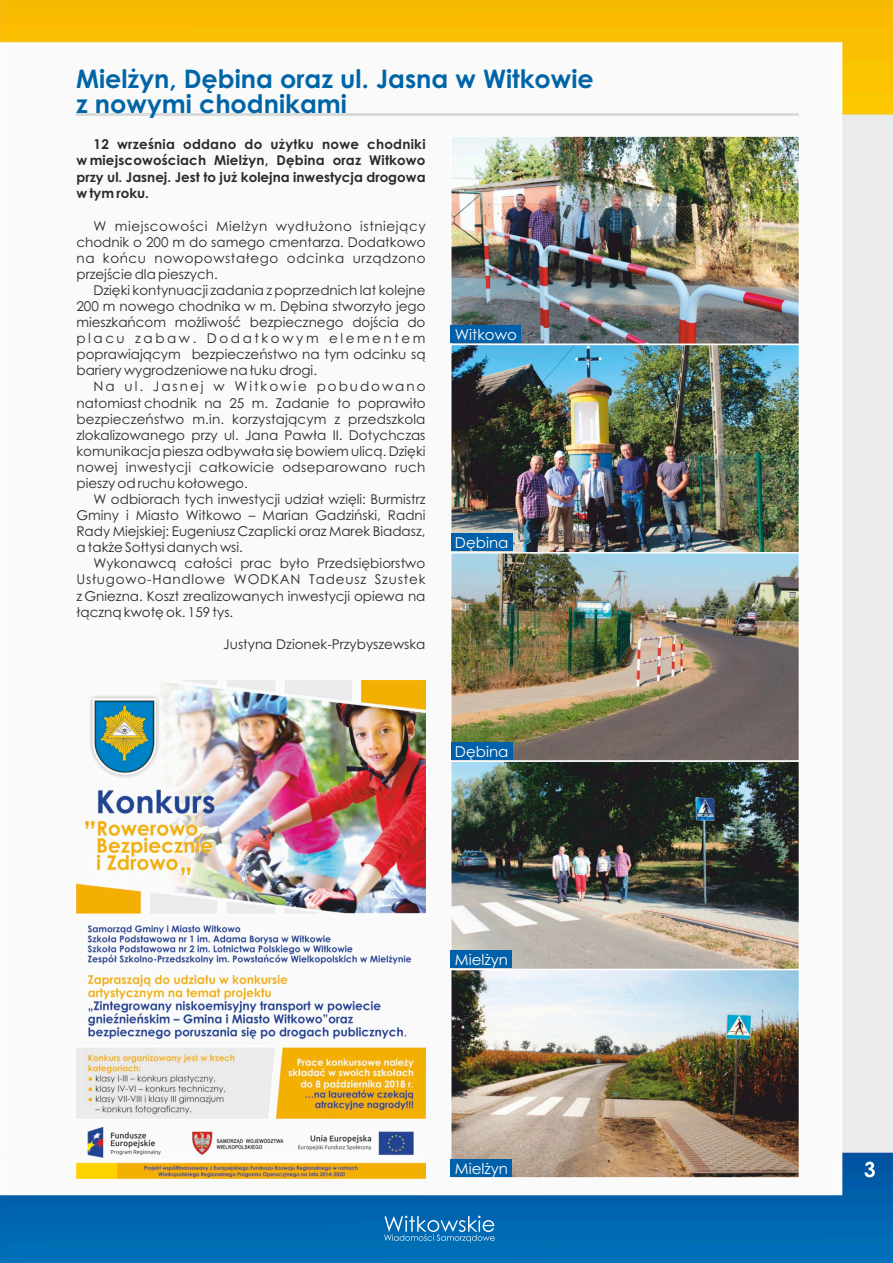
<style>
.page{position:relative;width:893px;height:1263px;background:#fff}
.page>*{position:absolute;margin:0;border:0;box-sizing:border-box;transform-origin:0 0}
.t1{font:700 25.5px/24.8px "Century Gothic";color:#0065a7}
.t2{font:15px "Century Gothic";color:#fefefe}
.t3{font:13.5px/16px "Century Gothic";color:#2a2a29;text-align:justify}
.t4{font:700 13.5px/16.4px "Century Gothic";color:#2a2a29;text-align:justify}
</style>
<div class="page">
<img style="left:0;top:0;width:893px;height:1263px">
<svg style="left:864px;top:1161px;width:11px;height:16px"></svg>
<svg style="left:384px;top:1216px;width:111px;height:26px;background:#3386c1"></svg>
<hr style="left:77px;top:113px;width:722px;height:3px;background:#d9dada">
<img style="left:453px;top:138px;width:344px;height:1038px">
<div style="left:450px;top:135px;width:350px;height:210px;border:2px solid #fefefe"></div>
<div style="left:450px;top:344px;width:350px;height:210px;border:2px solid #fefefe"></div>
<div style="left:450px;top:552px;width:350px;height:210px;border:2px solid #fefefe"></div>
<div style="left:450px;top:760px;width:350px;height:210px;border:2px solid #fefefe"></div>
<div style="left:450px;top:969px;width:350px;height:210px;border:2px solid #fefefe"></div>
<div style="left:451px;top:1159px;width:61px;height:18px;background:#0060aa"></div>
<div style="left:451px;top:950px;width:61px;height:18px;background:#0060aa"></div>
<div style="left:451px;top:742px;width:62px;height:18px;background:#0060aa"></div>
<div style="left:451px;top:533px;width:62px;height:18px;background:#0060aa"></div>
<div style="left:451px;top:325px;width:70px;height:18px;background:#0060aa"></div>
<img style="left:76px;top:680px;width:349px;height:498px">
<h1 class="t1" style="left:76px;top:69px;width:519px">Mielżyn, Dębina oraz ul. Jasna w Witkowie z nowymi chodnikami</h1>
<p class="t4" style="left:77px;top:137px;width:351px;text-indent:17px">12 września oddano do użytku nowe chodniki w miejscowościach Mielżyn, Dębina oraz Witkowo przy ul. Jasnej. Jest to już kolejna inwestycja drogowa w tym roku.</p>
<p class="t3" style="left:76px;top:219px;width:351px;text-indent:17px">W miejscowości Mielżyn wydłużono istniejący chodnik o 200 m do samego cmentarza. Dodatkowo na końcu nowopowstałego odcinka urządzono przejście dla pieszych.</p>
<p class="t3" style="left:76px;top:283px;width:351px;text-indent:17px">Dzięki kontynuacji zadania z poprzednich lat kolejne 200 m nowego chodnika w m. Dębina stworzyło jego mieszkańcom możliwość bezpiecznego dojścia do placu zabaw. Dodatkowym elementem poprawiającym bezpieczeństwo na tym odcinku są bariery wygrodzeniowe na łuku drogi.</p>
<p class="t3" style="left:76px;top:380px;width:351px;text-indent:17px">Na ul. Jasnej w Witkowie pobudowano natomiast chodnik na 25 m. Zadanie to poprawiło bezpieczeństwo m.in. korzystającym z przedszkola zlokalizowanego przy ul. Jana Pawła II. Dotychczas komunikacja piesza odbywała się bowiem ulicą. Dzięki nowej inwestycji całkowicie odseparowano ruch pieszy od ruchu kołowego.</p>
<p class="t3" style="left:76px;top:492px;width:351px;text-indent:17px">W odbiorach tych inwestycji udział wzięli: Burmistrz Gminy i Miasto Witkowo – Marian Gadziński, Radni Rady Miejskiej: Eugeniusz Czaplicki oraz Marek Biadasz, a także Sołtysi danych wsi.</p>
<p class="t3" style="left:76px;top:557px;width:351px;text-indent:17px">Wykonawcą całości prac było Przedsiębiorstwo Usługowo-Handlowe WODKAN Tadeusz Szustek z Gniezna. Koszt zrealizowanych inwestycji opiewa na łączną kwotę ok. 159 tys.</p>
<p class="t3" style="left:223px;top:637px;width:204px">Justyna Dzionek-Przybyszewska</p>
<p class="t2" style="left:455px;top:328px;width:64px">Witkowo</p>
<p class="t2" style="left:455px;top:537px;width:55px">Dębina</p>
<p class="t2" style="left:455px;top:745px;width:55px">Dębina</p>
<p class="t2" style="left:455px;top:954px;width:55px">Mielżyn</p>
<p class="t2" style="left:455px;top:1163px;width:55px">Mielżyn</p>
</div>
